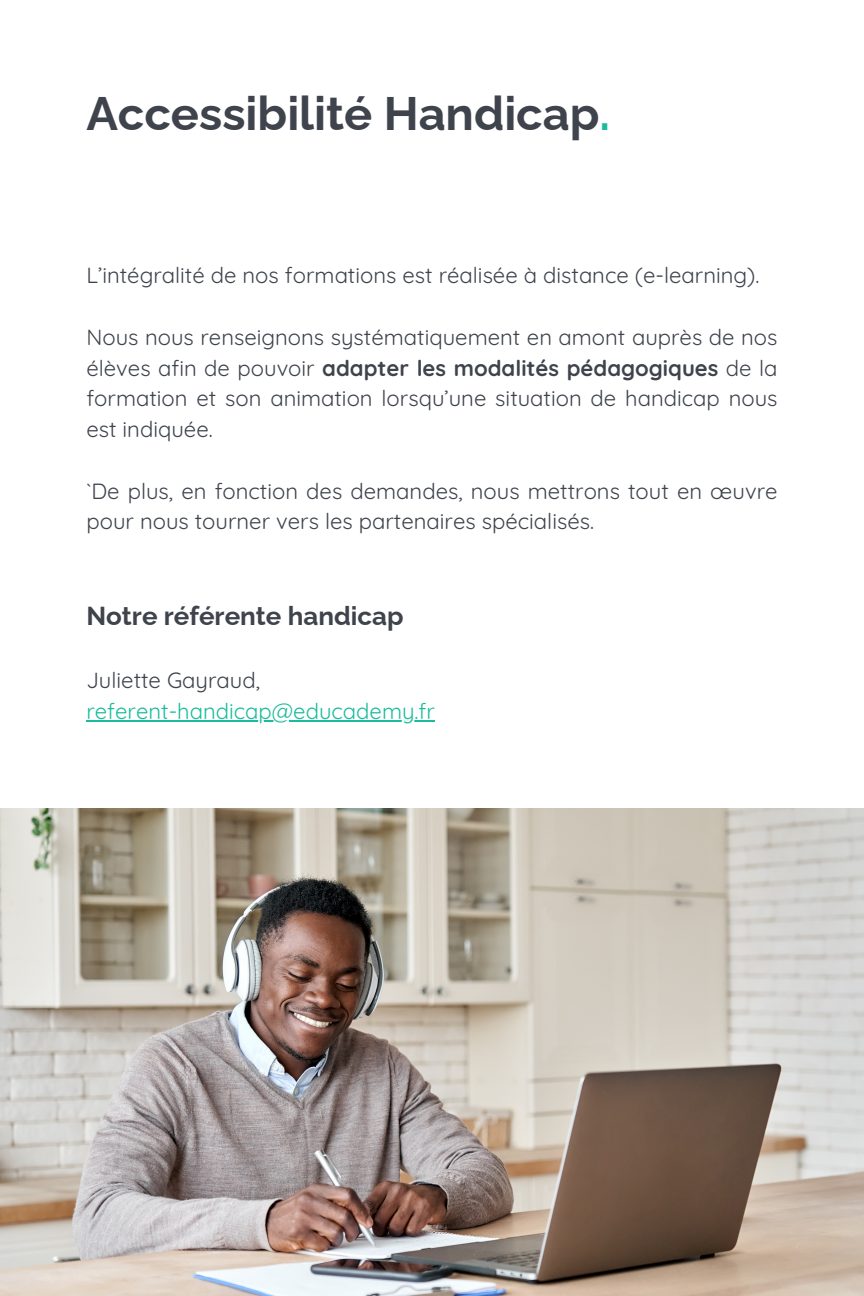
<style>
.page{position:relative;width:864px;height:1296px;background:#fff}
.page>*{position:absolute;margin:0;border:0;box-sizing:border-box;transform-origin:0 0}
.t1{font:700 47px "Raleway";color:#3e434c}
.t2{font:700 26px "Raleway";color:#3e434c}
.t3{font:22px/30.8px "Quicksand";color:#3e434c;text-align:justify}
.t4{font:22px "Quicksand";color:#1abc9c}
.s1{color:#1abc9c}
.s2{font-weight:700}
</style>
<div class="page">
<img style="left:0;top:808px;width:864px;height:488px">
<hr style="left:86px;top:721px;width:349px;height:1px;background:#1abc9c">
<p class="t1" style="left:86px;top:86px;width:525px">Accessibilité Handicap<span class="s1">.</span></p>
<p class="t3" style="left:86px;top:260px;width:675px">L’intégralité de nos formations est réalisée à distance (e-learning).</p>
<p class="t3" style="left:86px;top:321px;width:693px">Nous nous renseignons systématiquement en amont auprès de nos élèves afin de pouvoir <span class="s2">adapter les modalités pédagogiques</span> de la formation et son animation lorsqu’une situation de handicap nous est indiquée.</p>
<h2 class="t3" style="left:86px;top:475px;width:693px">`De plus, en fonction des demandes, nous mettrons tout en œuvre pour nous tourner vers les partenaires spécialisés.</h2>
<p class="t2" style="left:86px;top:601px;width:319px">Notre référente handicap</p>
<p class="t3" style="left:86px;top:665px;width:175px">Juliette Gayraud,</p>
<p class="t4" style="left:86px;top:697px;width:350px">referent-handicap@educademy.fr</p>
</div>
